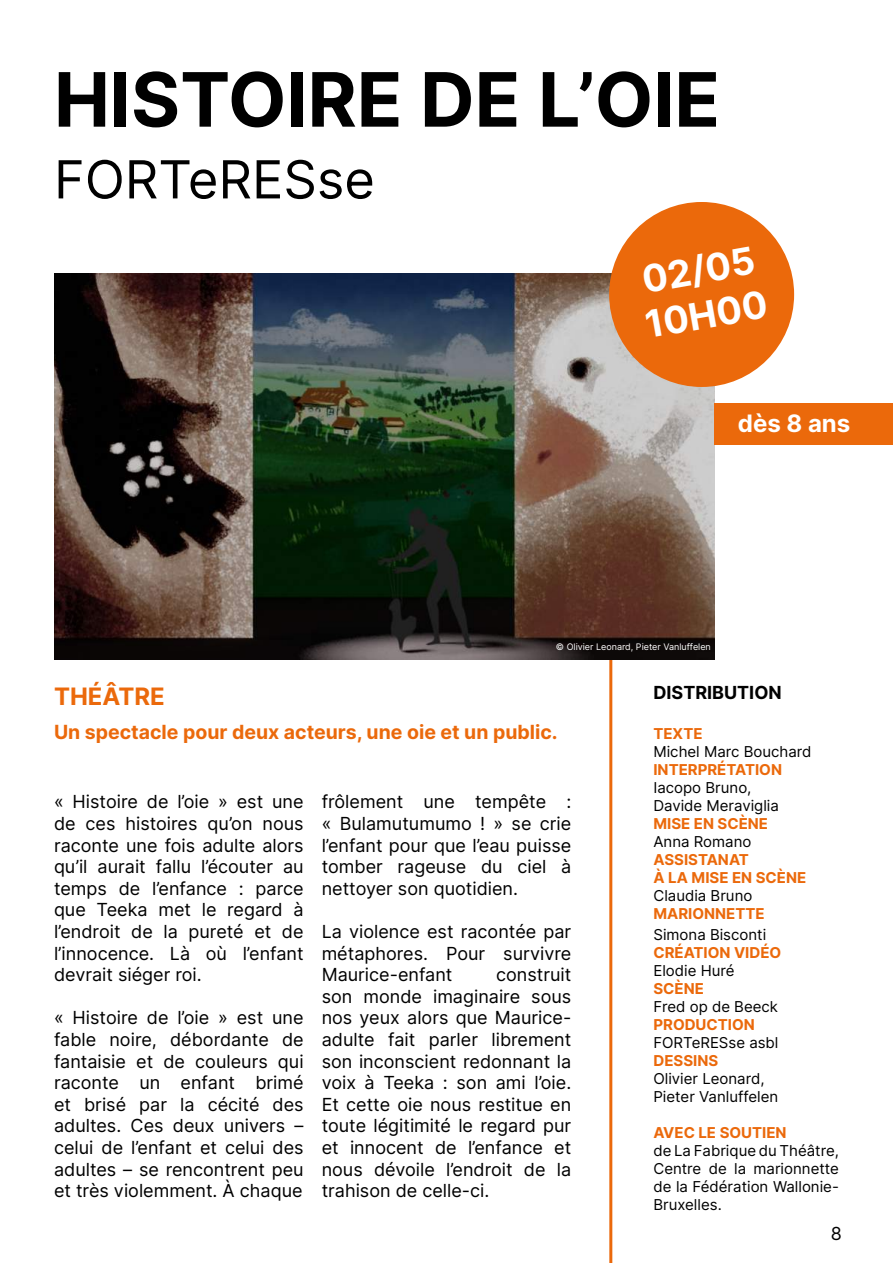
<style>
.page{position:relative;width:893px;height:1263px;background:#fff}
.page>*{position:absolute;margin:0;border:0;box-sizing:border-box;transform-origin:0 0}
.t1{font:700 75px "Inter";color:#000}
.t2{font:52.5px "Inter";color:#000}
.t3{font:700 37.5px/45px "Inter";color:#fff}
.t4{font:700 24px "Inter";color:#eb690b}
.t5{font:700 24px "Inter";color:#fff}
.t6{font:700 19.5px "Inter";color:#eb690b}
.t7{font:18px/21.6px "Inter";color:#000;text-align:justify}
.t8{font:700 18px "Inter";color:#000}
.t9{font:15px/18px "Inter";color:#000}
.t10{font:700 15px/18px "Inter";color:#eb690b}
.t11{font:9px "Inter";color:#fff}
</style>
<div class="page">
<hr style="left:609px;top:640px;width:3px;height:623px;background:#eb690b">
<img style="left:54px;top:273px;width:660px;height:386px">
<div style="left:609px;top:202px;width:185px;height:185px;background:#eb690b;border-radius:50%"></div>
<div style="left:714px;top:403px;width:179px;height:41px;background:#eb690b"></div>
<h1 class="t1" style="left:54px;top:45px;width:668px">HISTOIRE DE L’OIE</h1>
<h2 class="t2" style="left:54px;top:141px;width:322px">FORTeRESse</h2>
<h3 class="t3" style="left:633px;top:257px;width:125px;rotate:-10deg">02/05<br>10H00</h3>
<h3 class="t5" style="left:738px;top:406px;width:114px">dès 8 ans</h3>
<p class="t11" style="left:556px;top:640px;width:156px">© Olivier Leonard, Pieter Vanluffelen</p>
<h3 class="t4" style="left:54px;top:678px;width:112px">THÉÂTRE</h3>
<p class="t6" style="left:54px;top:718px;width:505px">Un spectacle pour deux acteurs, une oie et un public.</p>
<p class="t7" style="left:54px;top:791px;width:251px">« Histoire de l’oie » est une de ces histoires qu’on nous raconte une fois adulte alors qu’il aurait fallu l’écouter au temps de l’enfance : parce que Teeka met le regard à l’endroit de la pureté et de l’innocence. Là où l’enfant devrait siéger roi.</p>
<p class="t7" style="left:54px;top:1007px;width:251px">« Histoire de l’oie » est une fable noire, débordante de fantaisie et de couleurs qui raconte un enfant brimé et brisé par la cécité des adultes. Ces deux univers – celui de l’enfant et celui des adultes – se rencontrent peu et très violemment. À chaque</p>
<p class="t7" style="left:322px;top:791px;width:251px">frôlement une tempête : « Bulamutumumo ! » se crie l’enfant pour que l’eau puisse tomber rageuse du ciel à nettoyer son quotidien.</p>
<p class="t7" style="left:322px;top:920px;width:251px">La violence est racontée par métaphores. Pour survivre Maurice-enfant</p>
<p class="t7" style="left:322px;top:963px;width:251px;text-indent:174px">construit son monde imaginaire sous nos yeux alors que Maurice&shy;adulte fait parler librement son inconscient redonnant la voix à Teeka : son ami l’oie.<br>Et cette oie nous restitue en toute légitimité le regard pur et innocent de l’enfance et nous dévoile l’endroit de la trahison de celle-ci.</p>
<p class="t8" style="left:653px;top:679px;width:130px">DISTRIBUTION</p>
<p class="t10" style="left:653px;top:724px;width:51px">TEXTE</p>
<p class="t9" style="left:653px;top:742px;width:160px">Michel Marc Bouchard</p>
<p class="t10" style="left:653px;top:760px;width:130px">INTERPRÉTATION</p>
<p class="t9" style="left:653px;top:778px;width:127px">Iacopo Bruno,<br>Davide Meraviglia</p>
<p class="t10" style="left:653px;top:814px;width:116px">MISE EN SCÈNE</p>
<p class="t9" style="left:653px;top:832px;width:100px">Anna Romano</p>
<p class="t10" style="left:653px;top:850px;width:154px">ASSISTANAT<br>À LA MISE EN SCÈNE</p>
<p class="t9" style="left:653px;top:886px;width:100px">Claudia Bruno</p>
<p class="t10" style="left:653px;top:904px;width:113px">MARIONNETTE</p>
<p class="t9" style="left:653px;top:925px;width:114px">Simona Bisconti</p>
<p class="t10" style="left:653px;top:943px;width:129px">CRÉATION VIDÉO</p>
<p class="t9" style="left:653px;top:961px;width:83px">Elodie Huré</p>
<p class="t10" style="left:653px;top:979px;width:52px">SCÈNE</p>
<p class="t9" style="left:653px;top:997px;width:126px">Fred op de Beeck</p>
<p class="t10" style="left:653px;top:1015px;width:103px">PRODUCTION</p>
<p class="t9" style="left:653px;top:1033px;width:127px">FORTeRESse asbl</p>
<p class="t10" style="left:653px;top:1051px;width:66px">DESSINS</p>
<p class="t9" style="left:653px;top:1069px;width:126px">Olivier Leonard,<br>Pieter Vanluffelen</p>
<p class="t10" style="left:653px;top:1123px;width:135px">AVEC LE SOUTIEN</p>
<p class="t9" style="left:653px;top:1141px;width:187px;text-align:justify">de La Fabrique du Théâtre, Centre de la marionnette de la Fédération Wallonie-Bruxelles.</p>
<p class="t7" style="left:831px;top:1222px;width:13px">8</p>
</div>
